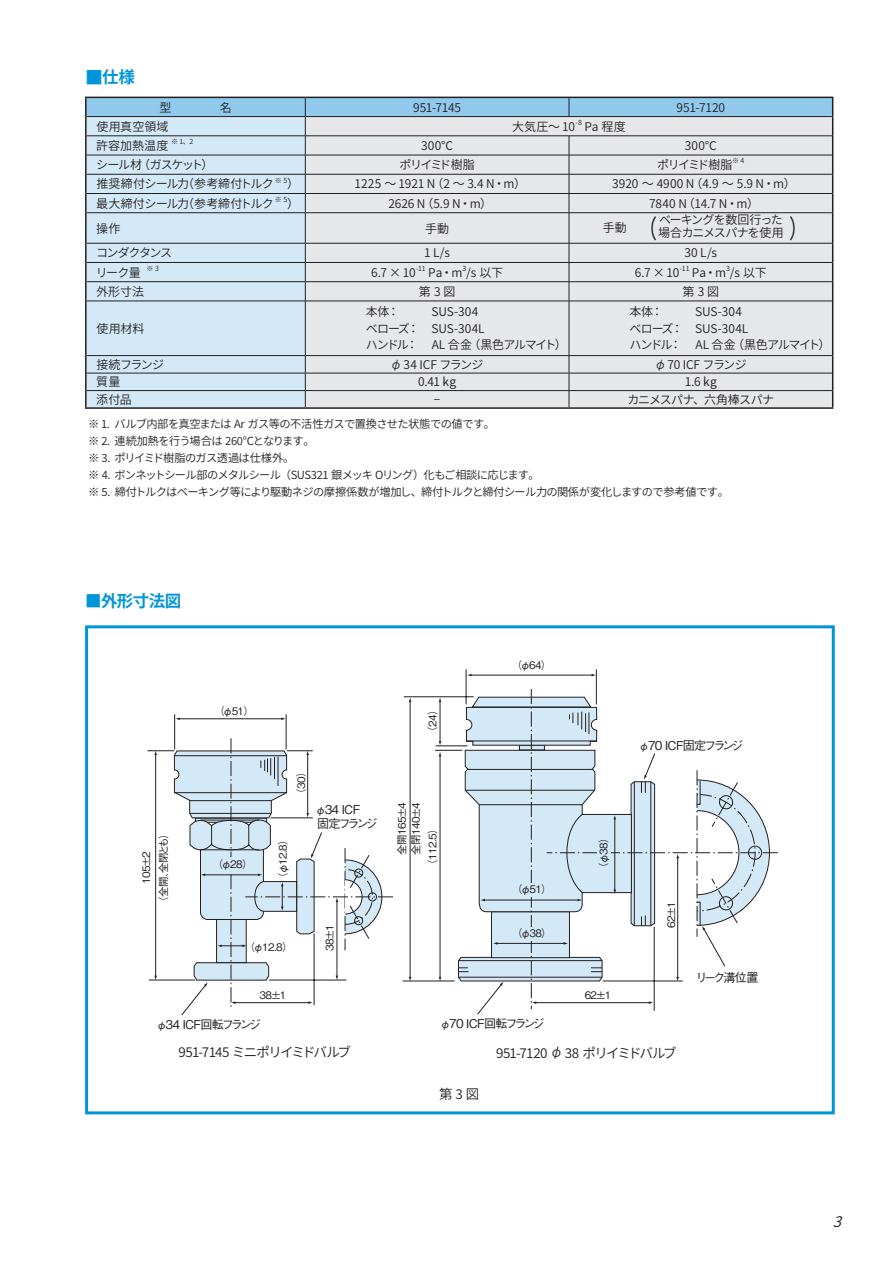
<style>
.page{position:relative;width:893px;height:1263px;background:#fff}
.page>*{position:absolute;margin:0;border:0;box-sizing:border-box;transform-origin:0 0}
.t1{font:700 16.5px "Source Han Sans JP";letter-spacing:-.03em;color:#0095d9}
.t2{font:italic 15px "Source Han Sans JP";color:#231f20}
.t3{font:13.5px "Source Han Sans JP";letter-spacing:-.06em;color:#231f20}
.t4{font:13.5px "Source Han Sans JP";letter-spacing:-.09em;color:#231f20}
.t5{font:12.15px "Gothic BBB Pro Medium 90 pv RKSJ H";letter-spacing:-.06em;color:#231f20}
.t6{font:12.15px/14.5px "Gothic BBB Pro Medium 90 pv RKSJ H";letter-spacing:-.12em;color:#231f20}
.t7{font:12px/16.5px "Source Han Sans JP";letter-spacing:-.03em;color:#231f20}
.t8{font:12px "Source Han Sans JP";color:#231f20}
.t9{font:12px/13.5px "Source Han Sans JP";letter-spacing:-.055em;color:#231f20;text-align:right}
.t10{font:12px "Source Han Sans JP";letter-spacing:-.13em;color:#231f20}
.t11{font:12px "Source Han Sans JP";letter-spacing:-.05em;color:#231f20}
.t12{font:12px "Source Han Sans JP";letter-spacing:-.105em;color:#231f20}
.t13{font:12px "Source Han Sans JP";letter-spacing:-.115em;color:#231f20}
.t14{font:11.25px/16.8px "Source Han Sans JP";letter-spacing:-.055em;color:#231f20}
.t15{font:10.35px/17.2px "Gothic BBB Pro Medium 90 pv RKSJ H";letter-spacing:-.06em;color:#231f20;text-align:center}
.t16{font:7.05px "Source Han Sans JP";color:#231f20}
.s1{font-weight:400;font-size:18px}
.s2{font-size:25.5px}
.s3{font-family:"MS Gothic"}
.s4{font-style:inherit}
.s5{font-weight:400}
.s6{font-size:10.5px}
</style>
<div class="page">
<hr style="left:404px;top:696px;width:70px;height:1px;background:#231f20">
<hr style="left:403px;top:981px;width:52px;height:1px;background:#231f20">
<hr style="left:466px;top:669px;width:1px;height:35px;background:#231f20">
<hr style="left:596px;top:669px;width:1px;height:35px;background:#231f20">
<hr style="left:470px;top:675px;width:123px;height:1px;background:#231f20">
<hr style="left:410px;top:701px;width:1px;height:277px;background:#231f20">
<hr style="left:179px;top:718px;width:103px;height:1px;background:#231f20">
<svg style="left:175px;top:717px;width:5px;height:3px"></svg>
<svg style="left:281px;top:717px;width:5px;height:3px"></svg>
<hr style="left:286px;top:714px;width:1px;height:35px;background:#231f20">
<hr style="left:174px;top:714px;width:1px;height:35px;background:#231f20">
<svg style="left:148px;top:738px;width:245px;height:277px"></svg>
<div style="left:218px;top:858px;width:29px;height:13px;background:#d4e9f7"></div>
<svg style="left:435px;top:689px;width:342px;height:326px"></svg>
<div style="left:85px;top:625px;width:750px;height:489px;border:3px solid #0095d9"></div>
<div style="left:87px;top:302px;width:218px;height:105px;background:#d4e9f7"></div>
<div style="left:306px;top:302px;width:526px;height:105px;background:#e6e7e9"></div>
<hr style="left:85px;top:301px;width:2px;height:55px;background:#231f20">
<hr style="left:832px;top:301px;width:1px;height:55px;background:#231f20">
<svg style="left:85px;top:356px;width:2px;height:51px"></svg>
<svg style="left:832px;top:356px;width:1px;height:51px"></svg>
<hr style="left:85px;top:407px;width:220px;height:2px;background:#231f20">
<hr style="left:305px;top:407px;width:264px;height:2px;background:#231f20">
<hr style="left:569px;top:407px;width:264px;height:2px;background:#231f20">
<hr style="left:87px;top:301px;width:218px;height:1px;background:#231f20">
<hr style="left:305px;top:301px;width:264px;height:1px;background:#231f20">
<hr style="left:305px;top:301px;width:1px;height:54px;background:#231f20">
<hr style="left:569px;top:301px;width:263px;height:1px;background:#231f20">
<hr style="left:569px;top:301px;width:1px;height:54px;background:#231f20">
<hr style="left:87px;top:355px;width:218px;height:1px;background:#231f20">
<hr style="left:305px;top:355px;width:264px;height:1px;background:#231f20">
<hr style="left:569px;top:355px;width:263px;height:1px;background:#231f20">
<hr style="left:87px;top:373px;width:218px;height:1px;background:#231f20">
<hr style="left:305px;top:373px;width:264px;height:1px;background:#231f20">
<hr style="left:569px;top:373px;width:263px;height:1px;background:#231f20">
<hr style="left:87px;top:390px;width:218px;height:1px;background:#231f20">
<hr style="left:305px;top:390px;width:264px;height:1px;background:#231f20">
<svg style="left:305px;top:356px;width:1px;height:51px"></svg>
<hr style="left:569px;top:390px;width:263px;height:1px;background:#231f20">
<svg style="left:569px;top:356px;width:1px;height:51px"></svg>
<svg style="left:85px;top:97px;width:748px;height:204px"></svg>
<h1 class="t1" style="left:85px;top:68px;width:51px"><span class="s1">■</span>仕様</h1>
<p class="t7" style="left:413px;top:99px;width:50px">951-7145</p>
<p class="t7" style="left:677px;top:99px;width:50px">951-7120</p>
<p class="t7" style="left:96px;top:118px;width:74px">使用真空領域</p>
<p class="t7" style="left:512px;top:118px;width:65px">大気圧〜 10</p>
<p class="t16" style="left:576px;top:118px;width:8px">-8</p>
<p class="t7" style="left:584px;top:118px;width:43px">Pa 程度</p>
<p class="t7" style="left:96px;top:138px;width:74px">許容加熱温度</p>
<p class="t16" style="left:171px;top:138px;width:24px">※ 1、2</p>
<p class="t7" style="left:421px;top:138px;width:34px">300℃</p>
<p class="t7" style="left:685px;top:138px;width:34px">300℃</p>
<p class="t12" style="left:96px;top:158px;width:119px">シール材（ガスケット）</p>
<p class="t10" style="left:399px;top:158px;width:77px">ポリイミド樹脂</p>
<p class="t10" style="left:657px;top:158px;width:77px">ポリイミド樹脂</p>
<p class="t16" style="left:732px;top:157px;width:14px">※4</p>
<p class="t7" style="left:96px;top:176px;width:179px">推奨締付シール力（参考締付トルク</p>
<p class="t16" style="left:275px;top:176px;width:14px">※5</p>
<p class="t7" style="left:287px;top:176px;width:13px">）</p>
<p class="t8" style="left:354px;top:177px;width:173px">1225 〜 1921 N（2 〜 3.4 N・m）</p>
<p class="t8" style="left:612px;top:177px;width:185px">3920 〜 4900 N（4.9 〜 5.9 N・m）</p>
<p class="t7" style="left:96px;top:195px;width:179px">最大締付シール力（参考締付トルク</p>
<p class="t16" style="left:275px;top:195px;width:14px">※5</p>
<p class="t7" style="left:287px;top:195px;width:13px">）</p>
<p class="t7" style="left:388px;top:195px;width:105px">2626 N（5.9 N・m）</p>
<p class="t7" style="left:649px;top:195px;width:112px">7840 N（14.7 N・m）</p>
<p class="t7" style="left:96px;top:220px;width:26px">操作</p>
<p class="t7" style="left:425px;top:220px;width:26px">手動</p>
<p class="t13" style="left:96px;top:246px;width:78px">コンダクタンス</p>
<p class="t7" style="left:424px;top:245px;width:27px">1 L/s</p>
<p class="t7" style="left:685px;top:245px;width:34px">30 L/s</p>
<p class="t7" style="left:96px;top:264px;width:46px">リーク量</p>
<p class="t16" style="left:147px;top:264px;width:14px">※3</p>
<p class="t7" style="left:371px;top:264px;width:46px">6.7 × 10</p>
<p class="t16" style="left:416px;top:264px;width:11px">-11</p>
<p class="t7" style="left:428px;top:264px;width:76px">Pa・m /s 以下</p>
<p class="t7" style="left:603px;top:219px;width:26px">手動</p>
<p class="t9" style="left:639px;top:213px;width:146px">ベーキングを数回行った<br><span class="s2">（</span>場合カニメスパナを使用</p>
<p class="t16" style="left:462px;top:264px;width:5px">3</p>
<p class="t7" style="left:635px;top:264px;width:46px">6.7 × 10</p>
<p class="t16" style="left:680px;top:264px;width:11px">-11</p>
<p class="t7" style="left:692px;top:264px;width:76px">Pa・m /s 以下</p>
<p class="t16" style="left:726px;top:264px;width:5px">3</p>
<p class="t7" style="left:96px;top:283px;width:49px">外形寸法</p>
<p class="t7" style="left:419px;top:283px;width:38px">第3図</p>
<p class="t7" style="left:683px;top:283px;width:38px">第3図</p>
<p class="t7" style="left:96px;top:320px;width:50px">使用材料</p>
<p class="t7" style="left:366px;top:304px;width:35px">本体：</p>
<p class="t7" style="left:366px;top:304px;width:202px;text-indent:66px">SUS-304<br>ベローズ： SUS-304L<br>ハンドル： AL 合金（黒色アルマイト）</p>
<p class="t7" style="left:629px;top:304px;width:35px">本体：</p>
<p class="t7" style="left:629px;top:304px;width:202px;text-indent:66px">SUS-304<br>ベローズ： SUS-304L<br>ハンドル： AL 合金（黒色アルマイト）</p>
<p class="t7" style="left:96px;top:356px;width:69px">接続フランジ</p>
<p class="t7" style="left:390px;top:356px;width:95px"><span class="s3">φ</span>34 ICF フランジ</p>
<p class="t7" style="left:655px;top:356px;width:94px"><span class="s3">φ</span>70 ICF フランジ</p>
<p class="t7" style="left:96px;top:374px;width:26px">質量</p>
<p class="t7" style="left:418px;top:374px;width:40px">0.41 <span class="s4">kg</span></p>
<p class="t7" style="left:685px;top:374px;width:34px">1.6 <span class="s4">kg</span></p>
<p class="t7" style="left:96px;top:391px;width:37px">添付品</p>
<p class="t7" style="left:434px;top:391px;width:8px">−</p>
<p class="t11" style="left:627px;top:393px;width:148px">カニメスパナ、六角棒スパナ</p>
<p class="t14" style="left:88px;top:416px;width:642px">※ 1. バルブ内部を真空または Ar ガス等の不活性ガスで置換させた状態での値です。<br>※ 2. 連続加熱を行う場合は 260℃となります。<br>※ 3. ポリイミド樹脂のガス透過は仕様外。<br>※ 4. ボンネットシール部のメタルシール（SUS321 銀メッキ Oリング）化もご相談に応じます。<br>※ 5. 締付トルクはベーキング等により駆動ネジの摩擦係数が増加し、締付トルクと締付シール力の関係が変化しますので参考値です。</p>
<h1 class="t1" style="left:85px;top:592px;width:98px"><span class="s5">■</span>外形寸法図</h1>
<p class="t15" style="left:214px;top:701px;width:41px">（<span class="s6">φ</span>51）</p>
<p class="t15" style="left:291px;top:798px;width:34px;rotate:-90deg">（30）</p>
<p class="t15" style="left:423px;top:737px;width:34px;rotate:-90deg">（24）</p>
<p class="t15" style="left:512px;top:655px;width:41px">（<span class="s6">φ</span>64）</p>
<p class="t15" style="left:394px;top:855px;width:54px;line-height:13.8px;text-align:left;rotate:-90deg">全開165±4全閉140±4</p>
<p class="t6" style="left:316px;top:800px;width:63px"><span class="s6">φ</span>34 ICF<br>固定フランジ</p>
<p class="t15" style="left:136px;top:907px;width:80px;rotate:-90deg">105±2<br>（全開、全閉とも）</p>
<p class="t15" style="left:423px;top:870px;width:47px;rotate:-90deg">（112.5）</p>
<p class="t15" style="left:273px;top:883px;width:49px;rotate:-90deg">（<span class="s6">φ</span>12.8）</p>
<p class="t15" style="left:594px;top:873px;width:41px;rotate:-90deg">（<span class="s6">φ</span>38）</p>
<p class="t15" style="left:213px;top:854px;width:41px">（<span class="s6">φ</span>28）</p>
<p class="t15" style="left:512px;top:879px;width:41px">（<span class="s6">φ</span>51）</p>
<p class="t15" style="left:512px;top:924px;width:41px">（<span class="s6">φ</span>38）</p>
<p class="t15" style="left:320px;top:951px;width:28px;rotate:-90deg">38±1</p>
<p class="t15" style="left:245px;top:937px;width:49px">（<span class="s6">φ</span>12.8）</p>
<p class="t15" style="left:260px;top:985px;width:28px">38±1</p>
<p class="t15" style="left:585px;top:985px;width:28px">62±1</p>
<p class="t5" style="left:157px;top:1014px;width:106px"><span class="s6">φ</span>34 ICF回転フランジ</p>
<p class="t5" style="left:440px;top:1013px;width:106px"><span class="s6">φ</span>70 ICF回転フランジ</p>
<p class="t5" style="left:639px;top:735px;width:106px"><span class="s6">φ</span>70 ICF固定フランジ</p>
<p class="t15" style="left:661px;top:928px;width:28px;rotate:-90deg">62±1</p>
<p class="t5" style="left:695px;top:968px;width:64px">リーク溝位置</p>
<p class="t4" style="left:179px;top:1045px;width:174px">951-7145 ミニポリイミドバルブ</p>
<p class="t3" style="left:439px;top:1087px;width:42px">第3図</p>
<p class="t3" style="left:496px;top:1045px;width:182px">951-7120 <span class="s3">φ</span> 38 ポリイミドバルブ</p>
<p class="t2" style="left:833px;top:1213px;width:22px">3</p>
</div>
